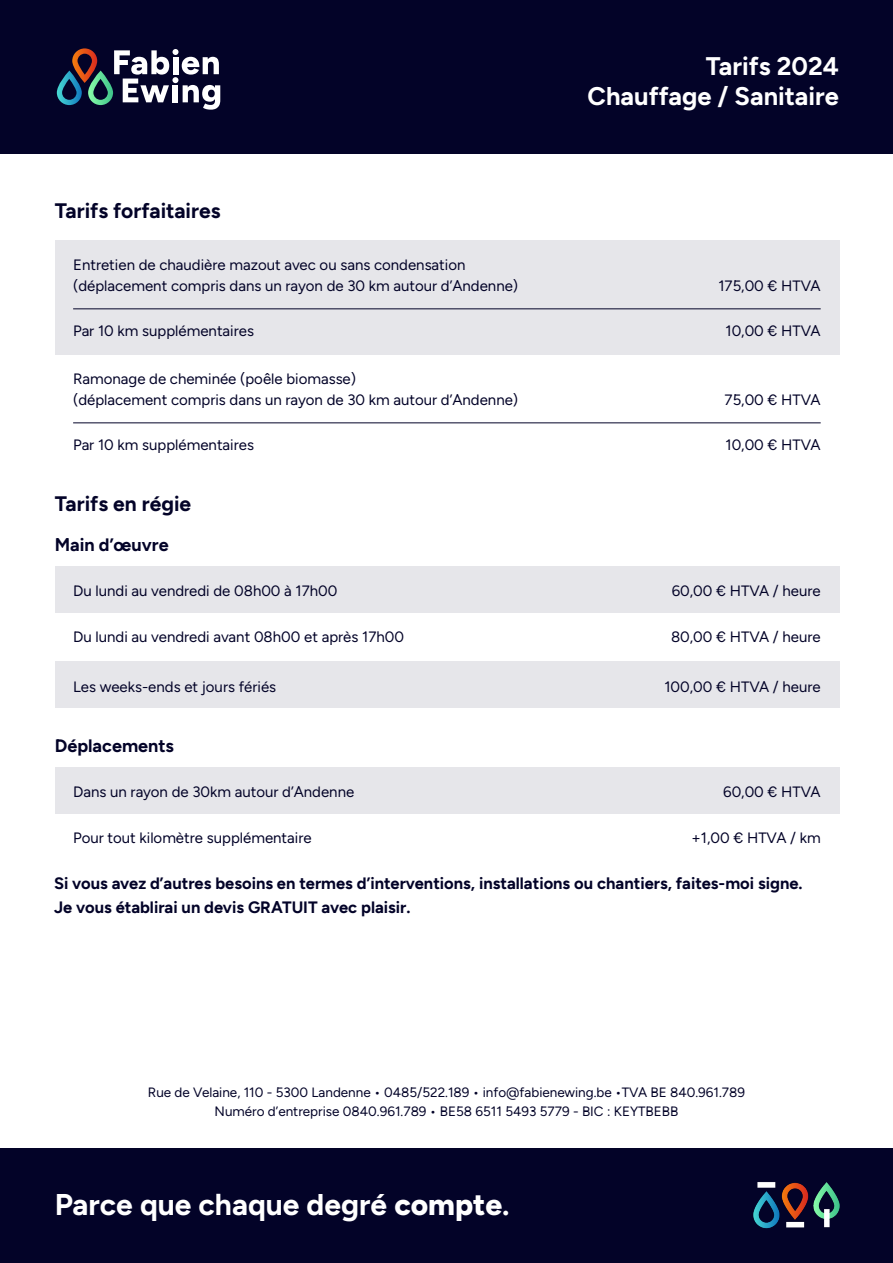
<style>
.page{position:relative;width:893px;height:1263px;background:#fff}
.page>*{position:absolute;margin:0;border:0;box-sizing:border-box;transform-origin:0 0}
.t1{font:700 30px "Figtree";color:#fff}
.t2{font:700 25.5px/30px "Figtree";color:#fff;text-align:right}
.t3{font:700 21px "Figtree";color:#030328}
.t4{font:700 18px "Figtree";color:#030328}
.t5{font:700 16.5px/24px "Figtree";color:#030328}
.t6{font:15px/21px "Figtree";color:#030328}
.t7{font:13.5px/19.5px "Figtree";color:#030328;text-align:center}
.s1{font-weight:800}
</style>
<div class="page">
<div style="left:0;top:0;width:893px;height:154px;background:#030328"></div>
<div style="left:0;top:1148px;width:893px;height:115px;background:#030328"></div>
<svg style="left:57px;top:48px;width:163px;height:62px"></svg>
<img style="left:753px;top:1182px;width:87px;height:46px">
<div style="left:55px;top:240px;width:785px;height:115px;background:#e6e6ea"></div>
<div style="left:55px;top:566px;width:785px;height:47px;background:#e6e6ea"></div>
<div style="left:55px;top:767px;width:785px;height:47px;background:#e6e6ea"></div>
<div style="left:55px;top:661px;width:785px;height:47px;background:#e6e6ea"></div>
<hr style="left:73px;top:308px;width:748px;height:1px;background:#030328">
<hr style="left:73px;top:422px;width:748px;height:1px;background:#030328">
<h3 class="t3" style="left:55px;top:198px;width:167px">Tarifs forfaitaires</h3>
<p class="t6" style="left:73px;top:255px;width:446px">Entretien de chaudière mazout avec ou sans condensation (déplacement compris dans un rayon de 30 km autour d’Andenne)</p>
<p class="t6" style="left:73px;top:320px;width:182px">Par 10 km supplémentaires</p>
<p class="t6" style="left:73px;top:369px;width:446px">Ramonage de cheminée (poêle biomasse)<br>(déplacement compris dans un rayon de 30 km autour d’Andenne)</p>
<p class="t6" style="left:73px;top:434px;width:182px">Par 10 km supplémentaires</p>
<h3 class="t3" style="left:55px;top:491px;width:138px">Tarifs en régie</h3>
<p class="t4" style="left:55px;top:534px;width:115px">Main d’œuvre</p>
<p class="t6" style="left:73px;top:581px;width:266px">Du lundi au vendredi de 08h00 à 17h00</p>
<p class="t6" style="left:73px;top:626px;width:332px">Du lundi au vendredi avant 08h00 et après 17h00</p>
<p class="t6" style="left:73px;top:676px;width:205px">Les weeks-ends et jours fériés</p>
<p class="t4" style="left:55px;top:735px;width:121px">Déplacements</p>
<p class="t6" style="left:73px;top:781px;width:283px">Dans un rayon de 30km autour d’Andenne</p>
<p class="t6" style="left:73px;top:827px;width:240px">Pour tout kilomètre supplémentaire</p>
<h2 class="t2" style="left:588px;top:50px;width:253px">Tarifs 2024<br>Chauffage / Sanitaire</h2>
<p class="t6" style="left:718px;top:276px;width:104px">175,00 € HTVA</p>
<p class="t6" style="left:725px;top:320px;width:97px">10,00 € HTVA</p>
<p class="t6" style="left:725px;top:390px;width:98px">75,00 € HTVA</p>
<p class="t6" style="left:725px;top:434px;width:97px">10,00 € HTVA</p>
<p class="t6" style="left:672px;top:581px;width:150px">60,00 € HTVA / heure</p>
<p class="t6" style="left:671px;top:626px;width:151px">80,00 € HTVA / heure</p>
<p class="t6" style="left:664px;top:676px;width:158px">100,00 € HTVA / heure</p>
<p class="t6" style="left:723px;top:781px;width:99px">60,00 € HTVA</p>
<p class="t6" style="left:692px;top:827px;width:131px">+1,00 € HTVA / km</p>
<p class="t5" style="left:54px;top:871px;width:750px">Si vous avez d’autres besoins en termes d’interventions, installations ou chantiers, faites-moi signe.<br>Je vous établirai un devis GRATUIT avec plaisir.</p>
<p class="t7" style="left:148px;top:1082px;width:599px">Rue de Velaine, 110 - 5300 Landenne • 0485/522.189 • info@fabienewing.be •TVA BE 840.961.789<br>Numéro d’entreprise 0840.961.789 • BE58 6511 5493 5779 - BIC : KEYTBEBB</p>
<h1 class="t1" style="left:55px;top:1186px;width:456px">Parce que chaque degré <span class="s1">compte</span>.</h1>
</div>
